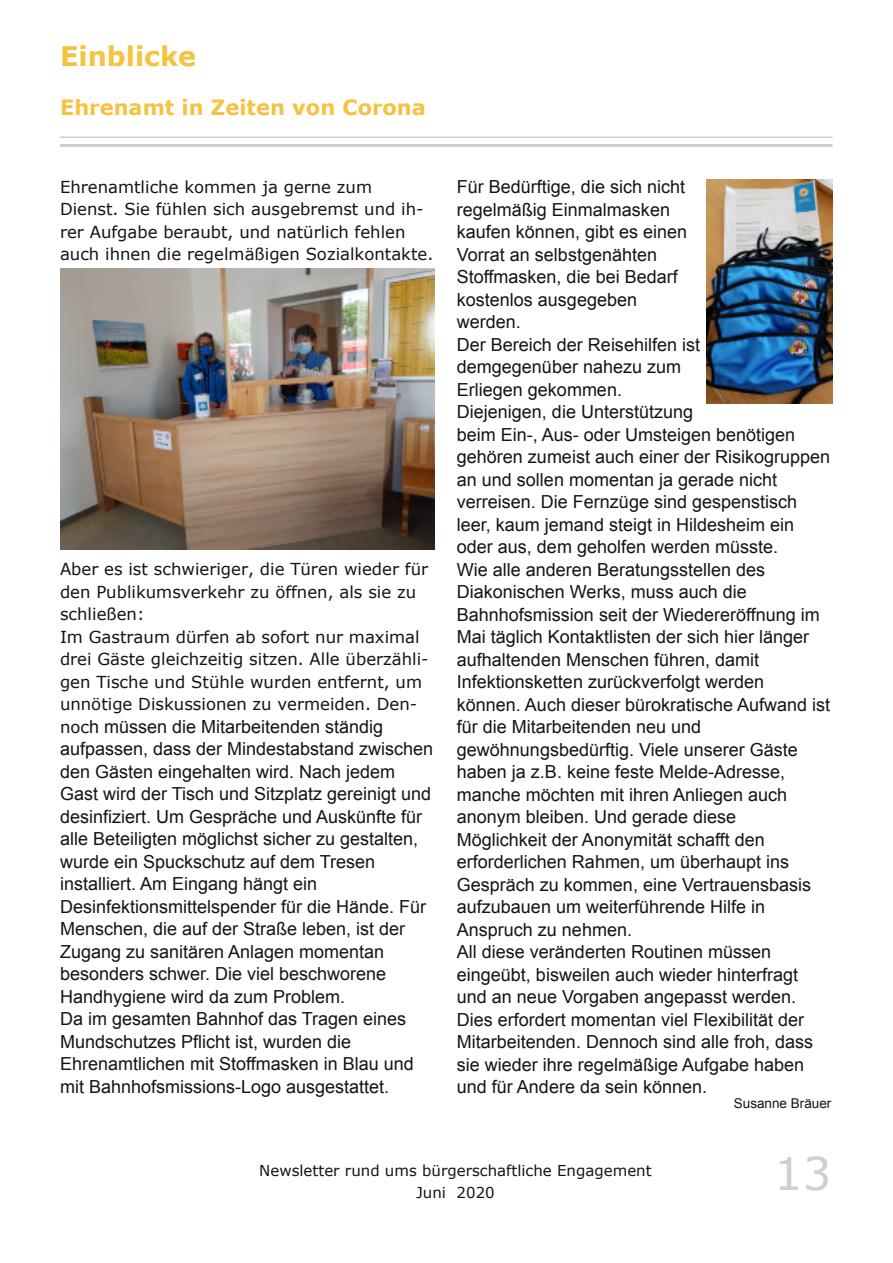
<style>
.page{position:relative;width:893px;height:1263px;background:#fff}
.page>*{position:absolute;margin:0;border:0;box-sizing:border-box;transform-origin:0 0}
.t1{font:45px "Verdana";color:#cecfd1}
.t2{font:700 27px "Verdana";color:#f6c23f}
.t3{font:700 21px "Verdana";color:#f6c23f}
.t4{font:18px/22.5px "Arial";color:#161413}
.t5{font:16.5px/22.5px "Verdana";color:#161413}
.t6{font:15px/22.5px "Verdana";color:#161413;text-align:center}
.t7{font:13.5px "Arial";color:#161413}
.s1{font-family:"Verdana";font-size:16.5px}
</style>
<div class="page">
<img style="left:60px;top:269px;width:375px;height:281px">
<img style="left:706px;top:179px;width:126px;height:225px">
<hr style="left:60px;top:144px;width:772px;height:3px;background:#cecfd1">
<hr style="left:60px;top:136px;width:772px;height:2px;background:#cecfd1">
<h2 class="t2" style="left:60px;top:43px;width:138px">Einblicke</h2>
<p class="t3" style="left:60px;top:98px;width:367px">Ehrenamt in Zeiten von Corona</p>
<p class="t5" style="left:60px;top:176px;width:375px">Ehrenamtliche kommen ja gerne zum Dienst. Sie fühlen sich ausgebremst und ih&shy;rer Aufgabe beraubt, und natürlich fehlen auch ihnen die regelmäßigen Sozialkontakte.</p>
<p class="t5" style="left:60px;top:559px;width:370px">Aber es ist schwieriger, die Türen wieder für den Publikumsverkehr zu öffnen, als sie zu schließen:<br>Im Gastraum dürfen ab sofort nur maximal drei Gäste gleichzeitig sitzen. Alle überzähli&shy;gen Tische und Stühle wurden entfernt, um unnötige Diskussionen zu vermeiden. Den-</p>
<p class="t4" style="left:60px;top:717px;width:375px"><span class="s1">noc</span>h müssen die Mitarbeitenden ständig aufpassen, dass der Mindestabstand zwischen den Gästen eingehalten wird. Nach jedem Gast wird der Tisch und Sitzplatz gereinigt und desinfiziert. Um Gespräche und Auskünfte für alle Beteiligten möglichst sicher zu gestalten, wurde ein Spuckschutz auf dem Tresen installiert. Am Eingang hängt ein Desinfektionsmittelspender für die Hände. Für Menschen, die auf der Straße leben, ist der Zugang zu sanitären Anlagen momentan besonders schwer. Die viel beschworene Handhygiene wird da zum Problem.<br>Da im gesamten Bahnhof das Tragen eines Mundschutzes Pflicht ist, wurden die Ehrenamtlichen mit Stoffmasken in Blau und mit Bahnhofsmissions-Logo ausgestattet.</p>
<p class="t4" style="left:457px;top:177px;width:375px">Für Bedürftige, die sich nicht<br>regelmäßig Einmalmasken<br>kaufen können, gibt es einen<br>Vorrat an selbstgenähten<br>Stoffmasken, die bei Bedarf<br>kostenlos ausgegeben<br>werden.<br>Der Bereich der Reisehilfen ist<br>demgegenüber nahezu zum<br>Erliegen gekommen.<br>Diejenigen, die Unterstützung<br>beim Ein-, Aus- oder Umsteigen benötigen gehören zumeist auch einer der Risikogruppen an und sollen momentan ja gerade nicht verreisen. Die Fernzüge sind gespenstisch leer, kaum jemand steigt in Hildesheim ein oder aus, dem geholfen werden müsste.<br>Wie alle anderen Beratungsstellen des Diakonischen Werks, muss auch die Bahnhofsmission seit der Wiedereröffnung im Mai täglich Kontaktlisten der sich hier länger aufhaltenden Menschen führen, damit Infektionsketten zurückverfolgt werden können. Auch dieser bürokratische Aufwand ist für die Mitarbeitenden neu und gewöhnungsbedürftig. Viele unserer Gäste haben ja z.B. keine feste Melde-Adresse, manche möchten mit ihren Anliegen auch anonym bleiben. Und gerade diese Möglichkeit der Anonymität schafft den erforderlichen Rahmen, um überhaupt ins Gespräch zu kommen, eine Vertrauensbasis aufzubauen um weiterführende Hilfe in Anspruch zu nehmen.<br>All diese veränderten Routinen müssen eingeübt, bisweilen auch wieder hinterfragt und an neue Vorgaben angepasst werden.<br>Dies erfordert momentan viel Flexibilität der Mitarbeitenden. Dennoch sind alle froh, dass sie wieder ihre regelmäßige Aufgabe haben und für Andere da sein können.</p>
<p class="t7" style="left:734px;top:1098px;width:99px">Susanne Bräuer</p>
<p class="t6" style="left:259px;top:1160px;width:394px">Newsletter rund ums bürgerschaftliche Engagement<br>Juni 2020</p>
<h1 class="t1" style="left:774px;top:1153px;width:59px">13</h1>
</div>
